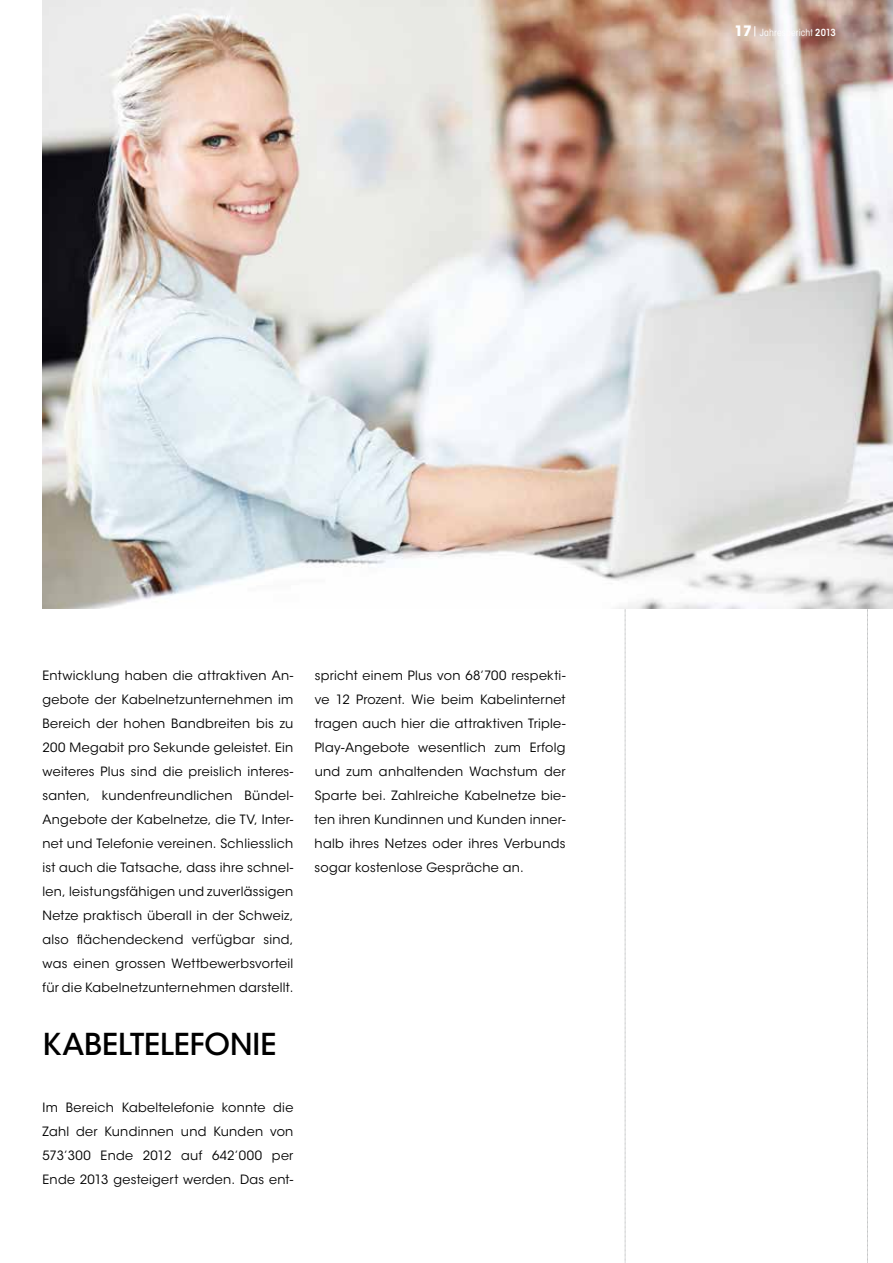
<style>
.page{position:relative;width:893px;height:1263px;background:#fff}
.page>*{position:absolute;margin:0;border:0;box-sizing:border-box;transform-origin:0 0}
.t1{font:500 30px "ITC Avant Garde Std";letter-spacing:-.005em;color:#000}
.t2{font:12.75px/24px "ITC Avant Garde Std";letter-spacing:.025em;color:#000;text-align:justify}
.t3{font:condensed 9.75px "ITC Avant Garde Std";letter-spacing:.02em;color:#fff}
.s1{font-weight:700;font-stretch:normal;font-size:14.25px}
.s2{font-weight:600}
</style>
<div class="page">
<svg style="left:625px;top:608px;width:1px;height:655px"></svg>
<svg style="left:867px;top:608px;width:1px;height:655px"></svg>
<img style="left:43px;top:0;width:850px;height:608px">
<p class="t3" style="left:734px;top:27px;width:103px"><span class="s1">17</span> Jahresbericht <span class="s2">2013</span></p>
<p class="t2" style="left:43px;top:664px;width:252px">Entwicklung haben die attraktiven An&shy;gebote der Kabelnetzunternehmen im Bereich der hohen Bandbreiten bis zu 200 Megabit pro Sekunde geleistet. Ein weiteres Plus sind die preislich interes&shy;santen, kundenfreundlichen Bündel-Angebote der Kabelnetze, die TV, Inter&shy;net und Telefonie vereinen. Schliesslich ist auch die Tatsache, dass ihre schnel&shy;len, leistungsfähigen und zuverlässigen Netze praktisch überall in der Schweiz, also flächendeckend verfügbar sind, was einen grossen Wettbewerbsvorteil für die Kabelnetzunternehmen darstellt.</p>
<h1 class="t1" style="left:43px;top:1026px;width:236px">KABELTELEFONIE</h1>
<p class="t2" style="left:43px;top:1096px;width:252px">Im Bereich Kabeltelefonie konnte die Zahl der Kundinnen und Kunden von 573’300 Ende 2012 auf 642’000 per Ende 2013 gesteigert werden. Das ent-</p>
<p class="t2" style="left:315px;top:664px;width:252px">spricht einem Plus von 68’700 respekti&shy;ve 12 Prozent. Wie beim Kabelinternet tragen auch hier die attraktiven Triple-Play-Angebote wesentlich zum Erfolg und zum anhaltenden Wachstum der Sparte bei. Zahlreiche Kabelnetze bie&shy;ten ihren Kundinnen und Kunden inner&shy;halb ihres Netzes oder ihres Verbunds sogar kostenlose Gespräche an.</p>
</div>
